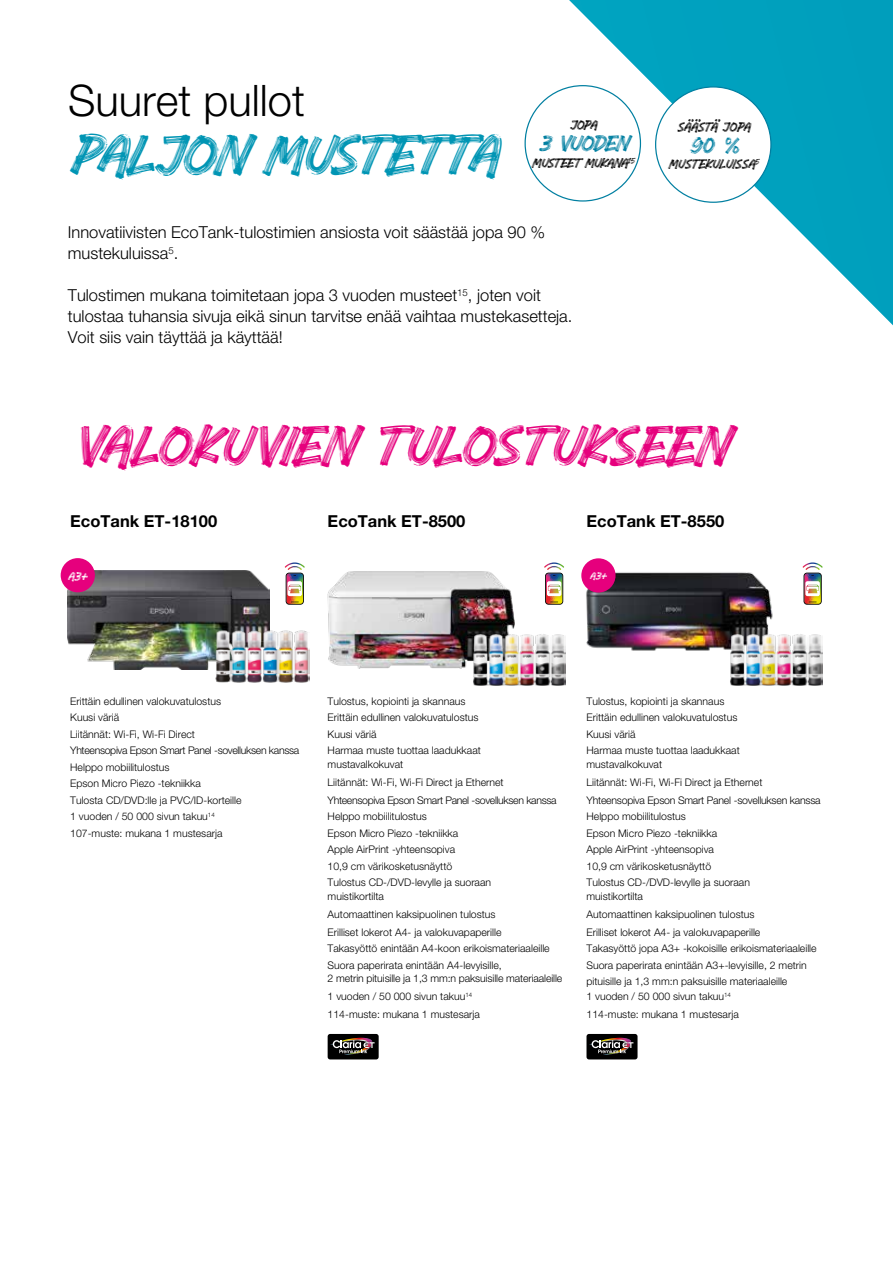
<style>
.page{position:relative;width:893px;height:1263px;background:#fff}
.page>*{position:absolute;margin:0;border:0;box-sizing:border-box;transform-origin:0 0}
.t1{font:48px "Briche";color:#e6007d}
.t2{font:48px "Briche";letter-spacing:-.03em;color:#0095b4}
.t3{font:300 43.5px "Helvetica Neue LT";color:#000}
.t4{font:18.75px "Briche";letter-spacing:-.03em;color:#007fa1}
.t5{font:300 16.5px/21px "Helvetica Neue LT";color:#000}
.t6{font:700 16.5px "Helvetica Neue LT";color:#000}
.t7{font:11.25px "Briche";color:#000}
.t8{font:11.25px "Briche";letter-spacing:-.03em;color:#000}
.t9{font:300 10.5px/16.5px "Helvetica Neue LT";color:#000}
.t10{font:10.35px "Briche";color:#fff}
.t11{font:8.85px "Briche";color:#fff}
</style>
<div class="page">
<svg style="left:569px;top:0;width:324px;height:325px"></svg>
<img style="left:565px;top:566px;width:238px;height:120px">
<img style="left:68px;top:570px;width:201px;height:100px">
<img style="left:309px;top:571px;width:206px;height:111px">
<img style="left:215px;top:628px;width:94px;height:55px">
<img style="left:472px;top:633px;width:93px;height:53px">
<img style="left:729px;top:633px;width:94px;height:53px">
<svg style="left:285px;top:562px;width:20px;height:43px"></svg>
<svg style="left:544px;top:562px;width:20px;height:43px"></svg>
<svg style="left:803px;top:562px;width:20px;height:43px"></svg>
<div style="left:328px;top:1034px;width:51px;height:25px;background:#000;border-radius:3px"></div>
<svg style="left:330px;top:1038px;width:45px;height:17px"></svg>
<div style="left:586px;top:1034px;width:51px;height:25px;background:#000;border-radius:3px"></div>
<svg style="left:589px;top:1038px;width:44px;height:17px"></svg>
<div style="left:61px;top:558px;width:34px;height:34px;background:#e6007d;border-radius:50%"></div>
<div style="left:581px;top:558px;width:35px;height:34px;background:#e6007d;border-radius:50%"></div>
<div style="left:656px;top:87px;width:115px;height:115px;background:#fff;border-radius:50%"></div>
<div style="left:525px;top:86px;width:115px;height:115px;background:#fff;border-radius:50%"></div>
<h2 class="t3" style="left:68px;top:74px;width:238px">Suuret pullot</h2>
<h1 class="t2" style="left:68px;top:111px;width:429px">PALJON MUSTETTA</h1>
<p class="t7" style="left:569px;top:115px;width:29px">JOPA</p>
<h3 class="t4" style="left:538px;top:127px;width:91px">3 VUODEN</h3>
<p class="t8" style="left:531px;top:153px;width:105px">MUSTEET MUKANA<sup>15</sup></p>
<h3 class="t5" style="left:68px;top:222px;width:479px">Innovatiivisten EcoTank-tulostimien ansiosta voit säästää jopa 90 % mustekuluissa<sup>5</sup>.</h3>
<h3 class="t5" style="left:68px;top:285px;width:506px">Tulostimen mukana toimitetaan jopa 3 vuoden musteet<sup>15</sup>, joten voit tulostaa tuhansia sivuja eikä sinun tarvitse enää vaihtaa mustekasetteja.<br>Voit siis vain täyttää ja käyttää!</h3>
<p class="t7" style="left:677px;top:116px;width:75px">SÄÄSTÄ JOPA</p>
<h3 class="t4" style="left:688px;top:128px;width:52px">90 %</h3>
<p class="t7" style="left:668px;top:154px;width:92px">MUSTEKULUISSA<sup>5</sup></p>
<h1 class="t1" style="left:68px;top:403px;width:658px">VALOKUVIEN TULOSTUKSEEN</h1>
<h3 class="t6" style="left:70px;top:510px;width:148px">EcoTank ET-18100</h3>
<h3 class="t6" style="left:328px;top:510px;width:139px">EcoTank ET-8500</h3>
<h3 class="t6" style="left:586px;top:510px;width:139px">EcoTank ET-8550</h3>
<p class="t10" style="left:67px;top:566px;width:21px">A3+</p>
<p class="t11" style="left:590px;top:568px;width:18px">A3+</p>
<p class="t9" style="left:70px;top:692px;width:231px">Erittäin edullinen valokuvatulostus<br>Kuusi väriä<br>Liitännät: Wi-Fi, Wi-Fi Direct<br>Yhteensopiva Epson Smart Panel -sovelluksen kanssa<br>Helppo mobiilitulostus<br>Epson Micro Piezo ‑tekniikka<br>Tulosta CD/DVD:lle ja PVC/ID-korteille<br>1 vuoden / 50 000 sivun takuu<sup>14<br></sup>107-muste: mukana 1 mustesarja</p>
<p class="t9" style="left:328px;top:692px;width:155px">Tulostus, kopiointi ja skannaus<br>Erittäin edullinen valokuvatulostus<br>Kuusi väriä<br>Harmaa muste tuottaa laadukkaat</p>
<p class="t9" style="left:328px;top:755px;width:231px;line-height:18px">mustavalkokuvat<br>Liitännät: Wi-Fi, Wi-Fi Direct ja Ethernet<br>Yhteensopiva Epson Smart Panel -sovelluksen kanssa</p>
<p class="t9" style="left:328px;top:808px;width:165px">Helppo mobiilitulostus<br>Epson Micro Piezo ‑tekniikka<br>Apple AirPrint -yhteensopiva<br>10,9 cm värikosketusnäyttö<br>Tulostus CD-/DVD-levylle ja suoraan</p>
<p class="t9" style="left:328px;top:887px;width:175px;line-height:18px">muistikortilta<br>Automaattinen kaksipuolinen tulostus<br>Erilliset lokerot A4- ja valokuvapaperille</p>
<p class="t9" style="left:328px;top:940px;width:224px">Takasyöttö enintään A4-koon erikoismateriaaleille<br>Suora paperirata enintään A4-levyisille,</p>
<p class="t9" style="left:328px;top:969px;width:236px;line-height:18px">2 metrin pituisille ja 1,3 mm:n paksuisille materiaaleille<br>1 vuoden / 50 000 sivun takuu<sup>14<br></sup>114-muste: mukana 1 mustesarja</p>
<p class="t9" style="left:586px;top:692px;width:155px">Tulostus, kopiointi ja skannaus<br>Erittäin edullinen valokuvatulostus<br>Kuusi väriä<br>Harmaa muste tuottaa laadukkaat</p>
<p class="t9" style="left:586px;top:755px;width:236px;line-height:18px">mustavalkokuvat<br>Liitännät: Wi-Fi, Wi-Fi Direct ja Ethernet<br>Yhteensopiva Epson Smart Panel -sovelluksen kanssa</p>
<p class="t9" style="left:586px;top:808px;width:165px">Helppo mobiilitulostus<br>Epson Micro Piezo ‑tekniikka<br>Apple AirPrint -yhteensopiva<br>10,9 cm värikosketusnäyttö<br>Tulostus CD-/DVD-levylle ja suoraan</p>
<p class="t9" style="left:586px;top:887px;width:175px;line-height:18px">muistikortilta<br>Automaattinen kaksipuolinen tulostus<br>Erilliset lokerot A4- ja valokuvapaperille</p>
<p class="t9" style="left:586px;top:940px;width:232px">Takasyöttö jopa A3+ -kokoisille erikoismateriaaleille<br>Suora paperirata enintään A3+-levyisille, 2 metrin pituisille ja 1,3 mm:n paksuisille materiaaleille</p>
<p class="t9" style="left:586px;top:987px;width:154px;line-height:18px">1 vuoden / 50 000 sivun takuu<sup>14<br></sup>114-muste: mukana 1 mustesarja</p>
</div>
